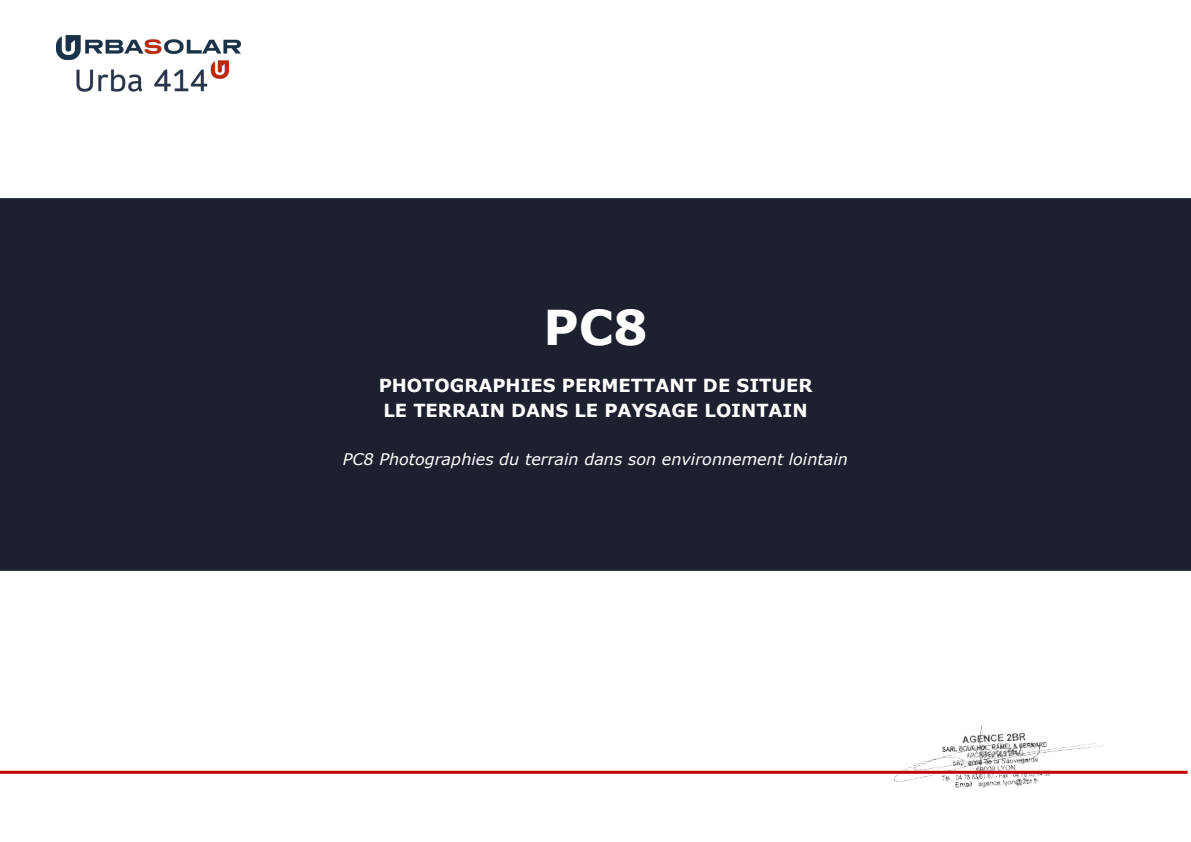
<style>
.page{position:relative;width:1191px;height:842px;background:#fff}
.page>*{position:absolute;margin:0;border:0;box-sizing:border-box;transform-origin:0 0}
.t1{font:700 48px "Verdana";color:#fff}
.t2{font:700 18px/25px "Verdana";color:#fff}
.t3{font:italic 16px "Verdana";color:#fff}
</style>
<div class="page">
<img style="left:871px;top:725px;width:257px;height:63px">
<div style="left:0;top:198px;width:1191px;height:373px;background:#1c202f"></div>
<img style="left:76px;top:60px;width:152px;height:32px">
<hr style="left:0;top:771px;width:1187px;height:3px;background:#c00000">
<img style="left:57px;top:35px;width:183px;height:25px">
<p class="t1" style="left:543px;top:294px;width:106px">PC8</p>
<p class="t2" style="left:379px;top:373px;width:435px">PHOTOGRAPHIES PERMETTANT DE SITUER<br>LE TERRAIN DANS LE PAYSAGE LOINTAIN</p>
<p class="t3" style="left:343px;top:448px;width:506px">PC8 Photographies du terrain dans son environnement lointain</p>
</div>
